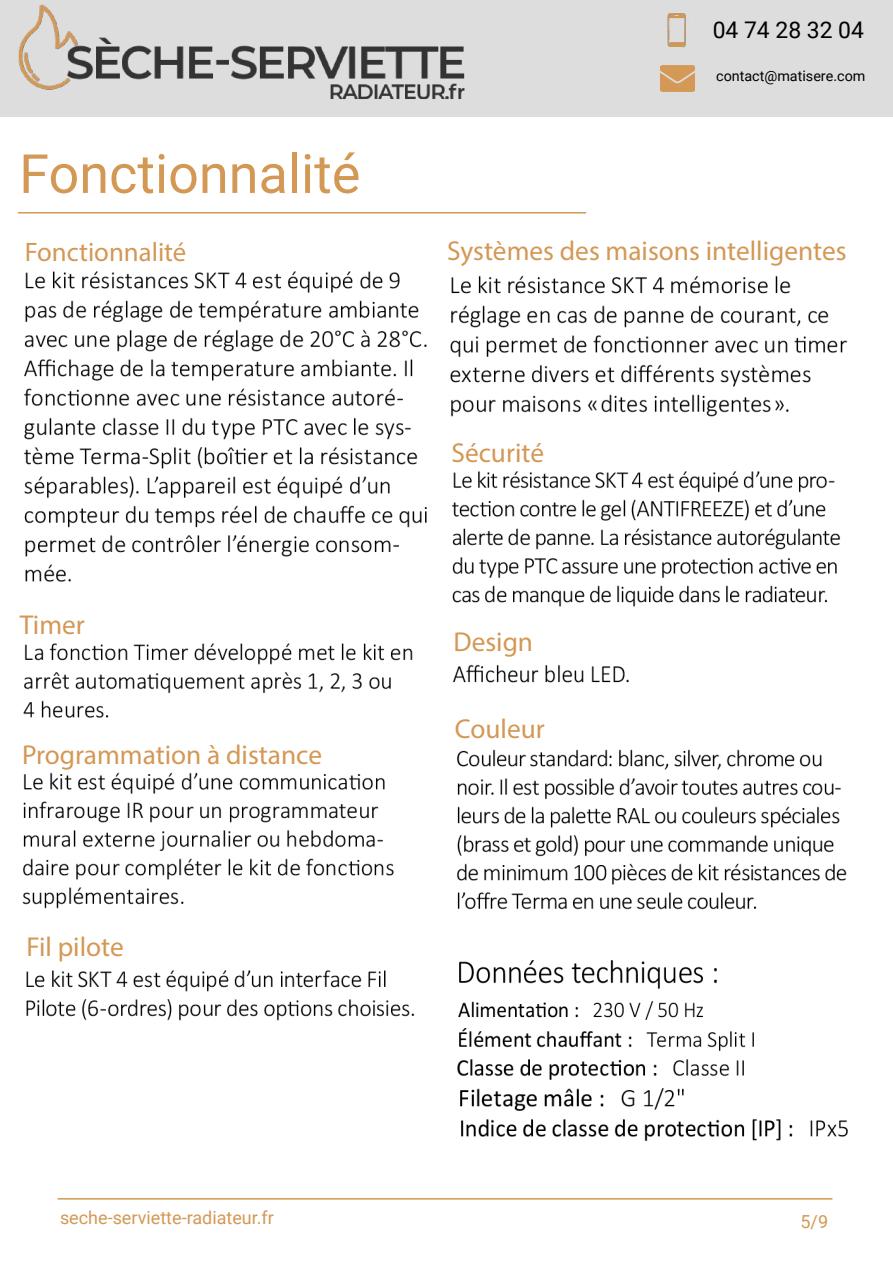
<style>
.page{position:relative;width:893px;height:1263px;background:#fff}
.page>*{position:absolute;margin:0;border:0;box-sizing:border-box;transform-origin:0 0}
.t1{font:54px "Roboto";color:#d49855}
.t2{font:27.3px "Myriad Pro";color:#d49855}
.t3{font:26.85px "Myriad Pro";color:#d49855}
.t4{font:22.95px "Roboto";color:#000}
.t5{font:18px "Roboto";color:#d49855}
.t6{font:14.4px "Roboto";color:#000}
</style>
<div class="page">
<div style="left:0;top:0;width:893px;height:116px;background:#ddd"></div>
<img style="left:0;top:4px;width:482px;height:210px">
<img style="left:667px;top:13px;width:19px;height:35px">
<img style="left:659px;top:65px;width:37px;height:27px">
<hr style="left:58px;top:1198px;width:774px;height:1px;background:#d49855">
<img style="left:57px;top:1106px;width:425px;height:94px">
<hr style="left:18px;top:212px;width:568px;height:1px;background:#d49855">
<img style="left:452px;top:471px;width:389px;height:136px">
<img style="left:451px;top:275px;width:396px;height:142px">
<img style="left:23px;top:271px;width:404px;height:311px">
<img style="left:24px;top:643px;width:388px;height:74px">
<img style="left:22px;top:772px;width:372px;height:137px">
<img style="left:459px;top:961px;width:257px;height:27px">
<img style="left:459px;top:1001px;width:243px;height:18px">
<img style="left:460px;top:1028px;width:293px;height:23px">
<img style="left:457px;top:1059px;width:286px;height:20px">
<img style="left:461px;top:1088px;width:222px;height:23px">
<img style="left:461px;top:1119px;width:386px;height:21px">
<img style="left:26px;top:970px;width:389px;height:50px">
<img style="left:457px;top:749px;width:389px;height:161px">
<img style="left:452px;top:664px;width:177px;height:19px">
<h1 class="t1" style="left:19px;top:136px;width:343px">Fonctionnalité</h1>
<p class="t3" style="left:25px;top:236px;width:163px">Fonctionnalité</p>
<p class="t2" style="left:20px;top:608px;width:67px">Timer</p>
<p class="t2" style="left:22px;top:738px;width:301px">Programmation à distance</p>
<p class="t2" style="left:26px;top:930px;width:99px">Fil pilote</p>
<p class="t4" style="left:713px;top:14px;width:153px">04 74 28 32 04</p>
<p class="t6" style="left:716px;top:66px;width:151px">contact@matisere.com</p>
<p class="t2" style="left:447px;top:234px;width:401px">Systèmes des maisons intelligentes</p>
<p class="t2" style="left:451px;top:436px;width:94px">Sécurité</p>
<p class="t2" style="left:453px;top:625px;width:81px">Design</p>
<p class="t2" style="left:455px;top:711px;width:91px">Couleur</p>
<p class="t5" style="left:60px;top:1204px;width:215px">seche-serviette-radiateur.fr</p>
<p class="t5" style="left:800px;top:1209px;width:29px">5/9</p>
</div>
